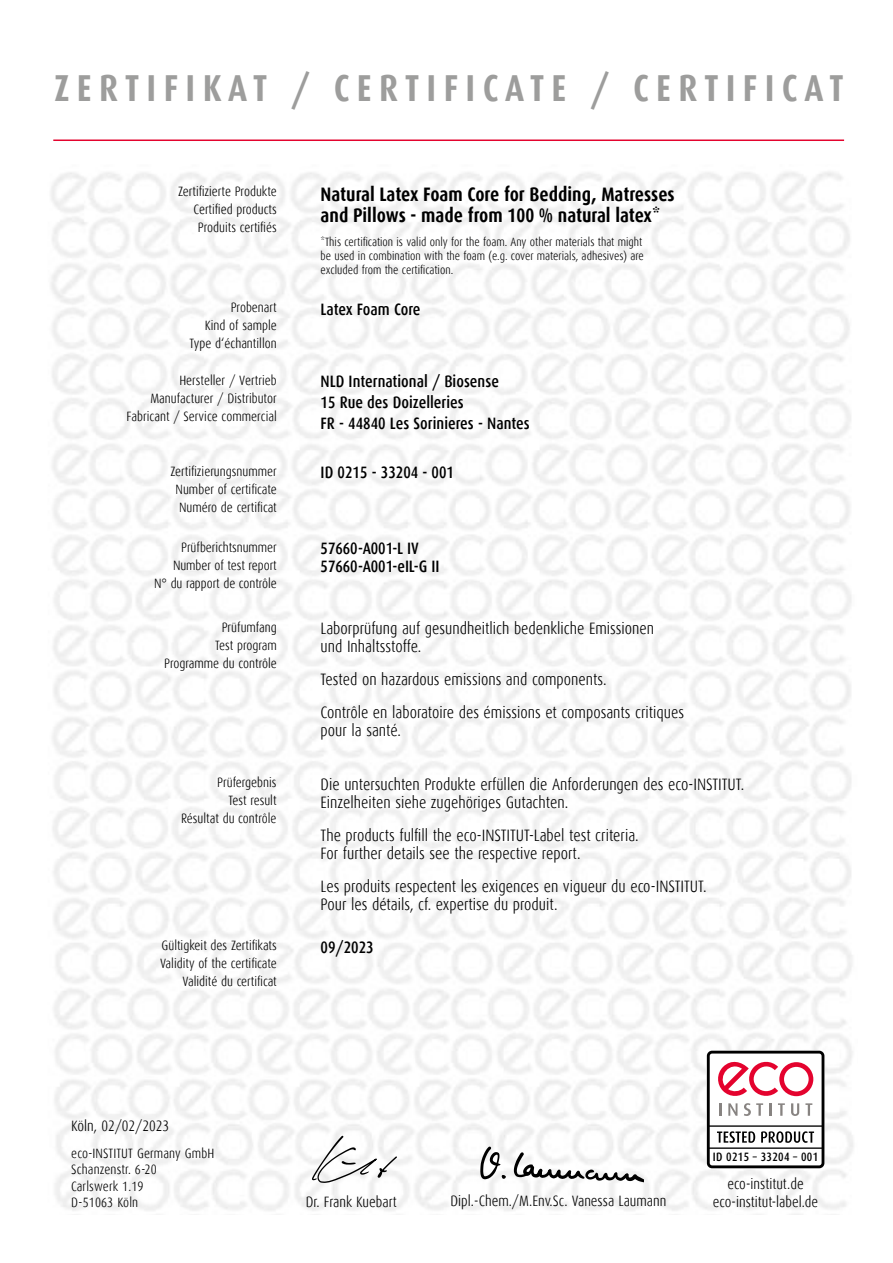
<style>
.page{position:relative;width:893px;height:1263px;background:#fff}
.page>*{position:absolute;margin:0;border:0;box-sizing:border-box;transform-origin:0 0}
.t1{font:700 37.5px "Dax Condensed";letter-spacing:.2em;color:#9d9d9c}
.t2{font:700 19.5px/21px "Dax Condensed";color:#000}
.t3{font:300 16.5px/18px "Dax Condensed";color:#000}
.t4{font:500 16.5px/21px "Dax Condensed";color:#000}
.t5{font:300 15px/18px "Dax Condensed";color:#000;text-align:center}
.t6{font:300 13.5px/18px "Dax Condensed";color:#000;text-align:right}
.t7{font:500 12.15px "Dax Condensed";letter-spacing:.025em;color:#000}
.t8{font:300 12px/14.4px "Dax Condensed";color:#020203}
</style>
<div class="page">
<img style="left:51px;top:172px;width:803px;height:1039px">
<hr style="left:53px;top:139px;width:791px;height:2px;background:#e4032e">
<svg style="left:312px;top:1136px;width:85px;height:47px"></svg>
<div style="left:706px;top:1050px;width:119px;height:119px;background:#fff"></div>
<div style="left:707px;top:1051px;width:117px;height:117px;border:3px solid #000;border-radius:4px"></div>
<hr style="left:709px;top:1125px;width:114px;height:2px;background:#000">
<hr style="left:709px;top:1147px;width:114px;height:2px;background:#000">
<svg style="left:719px;top:1103px;width:2px;height:13px"></svg>
<svg style="left:728px;top:1103px;width:9px;height:13px"></svg>
<svg style="left:744px;top:1103px;width:19px;height:13px"></svg>
<svg style="left:769px;top:1103px;width:3px;height:13px"></svg>
<svg style="left:778px;top:1103px;width:7px;height:13px"></svg>
<svg style="left:791px;top:1103px;width:8px;height:13px"></svg>
<svg style="left:805px;top:1103px;width:7px;height:13px"></svg>
<svg style="left:718px;top:1061px;width:95px;height:36px"></svg>
<svg style="left:717px;top:1131px;width:38px;height:12px"></svg>
<svg style="left:761px;top:1131px;width:53px;height:12px"></svg>
<svg style="left:480px;top:1146px;width:26px;height:33px"></svg>
<svg style="left:514px;top:1152px;width:129px;height:31px"></svg>
<h1 class="t1" style="left:55px;top:68px;width:790px">ZERTIFIKAT / CERTIFICATE / CERTIFICAT</h1>
<p class="t6" style="left:178px;top:183px;width:100px">Zertifizierte Produkte<br>Certified products<br>Produits certifiés</p>
<h2 class="t2" style="left:321px;top:184px;width:356px">Natural Latex Foam Core for Bedding, Matresses and Pillows - made from 100 % natural latex*</h2>
<p class="t8" style="left:321px;top:234px;width:325px">*This certification is valid only for the foam. Any other materials that might be used in combination with the foam (e.g. cover materials, adhesives) are excluded from the certification.</p>
<p class="t6" style="left:190px;top:299px;width:89px">Probenart<br>Kind of sample<br>Type d‘échantillon</p>
<p class="t4" style="left:321px;top:299px;width:101px">Latex Foam Core</p>
<p class="t6" style="left:127px;top:371px;width:152px">Hersteller / Vertrieb<br>Manufacturer / Distributor<br>Fabricant / Service commercial</p>
<p class="t4" style="left:321px;top:371px;width:211px">NLD International / Biosense<br>15 Rue des Doizelleries<br>FR - 44840 Les Sorinieres - Nantes</p>
<p class="t6" style="left:176px;top:462px;width:103px;text-align:justify;text-indent:-5px">Zertifizierungsnummer Number of certificate Numéro de certificat</p>
<p class="t4" style="left:321px;top:462px;width:135px">ID 0215 - 33204 - 001</p>
<p class="t6" style="left:154px;top:538px;width:124px">Prüfberichtsnummer<br>Number of test report<br>N° du rapport de contrôle</p>
<p class="t4" style="left:321px;top:540px;width:120px;line-height:18px">57660-A001-L IV<br>57660-A001-eIL-G II</p>
<p class="t6" style="left:164px;top:619px;width:114px">Prüfumfang<br>Test program<br>Programme du contrôle</p>
<p class="t3" style="left:321px;top:620px;width:335px">Laborprüfung auf gesundheitlich bedenkliche Emissionen und Inhaltsstoffe.</p>
<p class="t3" style="left:321px;top:663px;width:365px;line-height:33px">Tested on hazardous emissions and components.<br>Contrôle en laboratoire des émissions et composants critiques</p>
<p class="t3" style="left:321px;top:722px;width:82px">pour la santé.</p>
<p class="t6" style="left:181px;top:774px;width:97px">Prüfergebnis<br>Test result<br>Résultat du contrôle</p>
<p class="t3" style="left:321px;top:775px;width:425px">Die untersuchten Produkte erfüllen die Anforderungen des eco-INSTITUT.<br>Einzelheiten siehe zugehöriges Gutachten.</p>
<p class="t3" style="left:321px;top:826px;width:320px">The products fulfill the eco-INSTITUT-Label test criteria.<br>For further details see the respective report.</p>
<p class="t3" style="left:321px;top:877px;width:387px">Les produits respectent les exigences en vigueur du eco-INSTITUT.<br>Pour les détails, cf. expertise du produit.</p>
<p class="t6" style="left:160px;top:937px;width:118px">Gültigkeit des Zertifikats<br>Validity of the certificate<br>Validité du certificat</p>
<p class="t4" style="left:321px;top:937px;width:55px">09/2023</p>
<p class="t5" style="left:71px;top:1117px;width:100px">Köln, 02/02/2023</p>
<p class="t6" style="left:71px;top:1145px;width:145px;line-height:16.5px;text-align:left">eco-INSTITUT Germany GmbH<br>Schanzenstr. 6-20<br>Carlswerk 1.19<br>D-51063 Köln</p>
<p class="t5" style="left:306px;top:1192px;width:92px">Dr. Frank Kuebart</p>
<p class="t5" style="left:450px;top:1192px;width:218px">Dipl.-Chem./M.Env.Sc. Vanessa Laumann</p>
<p class="t7" style="left:713px;top:1150px;width:107px">ID 0215 – 33204 – 001</p>
<p class="t5" style="left:713px;top:1175px;width:107px">eco-institut.de eco-institut-label.de</p>
</div>
